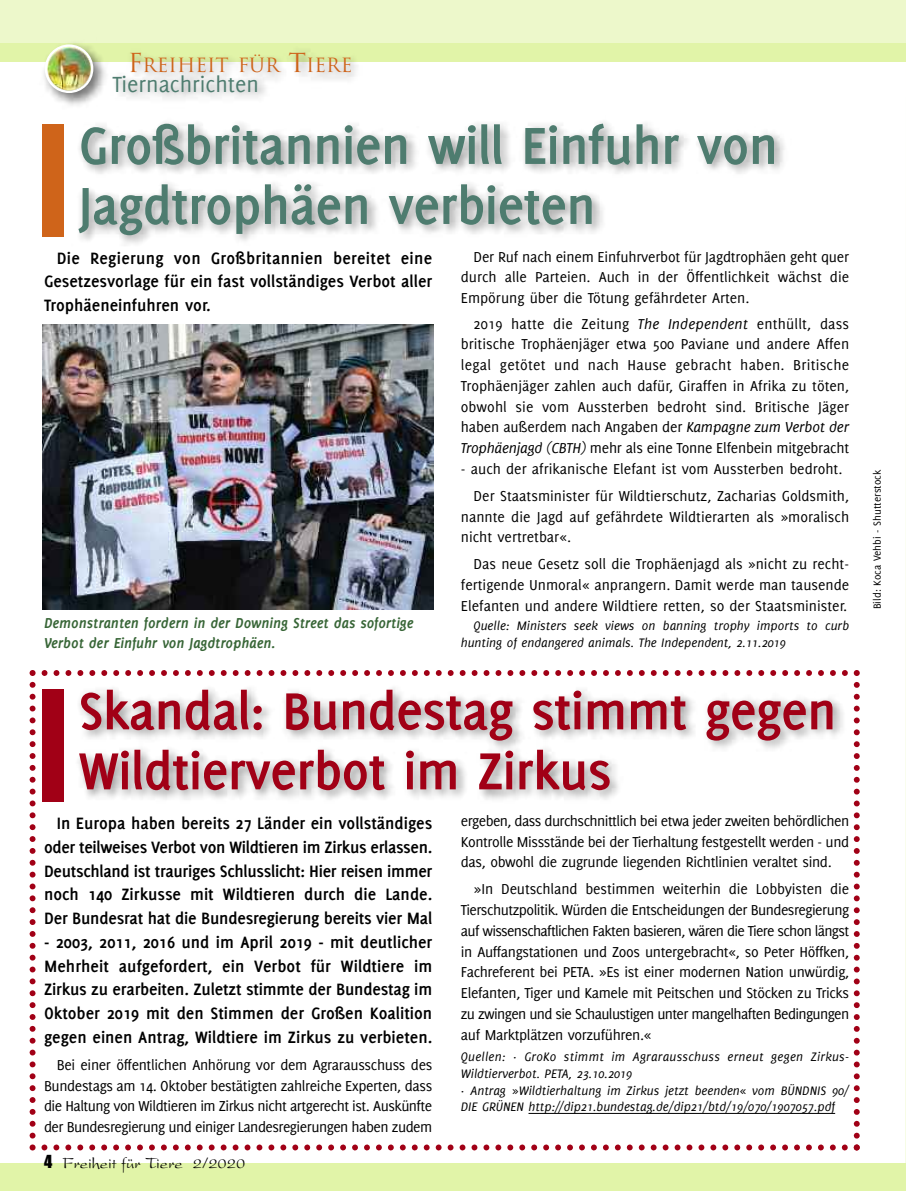
<style>
.page{position:relative;width:906px;height:1191px;background:#fff}
.page>*{position:absolute;margin:0;border:0;box-sizing:border-box;transform-origin:0 0}
.t1{font:700 57px/60px "Delicious";letter-spacing:-.015em;color:#a10016}
.t2{font:700 57px/60px "Delicious";letter-spacing:-.015em;color:#4e7c6f}
.t3{font:24px "Delicious";color:#4e7c6f}
.t4{font:19.2px "Trajan";color:#cf641a}
.t5{font:700 18px/23.7px "Delicious";color:#000;text-align:justify}
.t6{font:16.5px "President";color:#000}
.t7{font:15.75px/20.9px "Delicious";color:#000;text-align:justify}
.t8{font:italic 700 15.75px/20.9px "Delicious";letter-spacing:-.01em;color:#376536}
.t9{font:italic 13.5px/17.9px "Delicious";color:#000}
.t10{font:italic 13.5px/17.9px "Delicious";letter-spacing:.02em;color:#000}
.t11{font:11.25px "Delicious";color:#000}
.s1{font-size:25.5px}
.s2{font-style:italic}
.s3{font-family:"Impact"}
</style>
<div class="page">
<svg style="left:30px;top:670px;width:829px;height:480px"></svg>
<hr style="left:905px;top:40px;width:1px;height:1135px;background:#fafdf0">
<div style="left:0;top:1163px;width:906px;height:28px;background:#e1f4a8"></div>
<div style="left:0;top:0;width:906px;height:44px;background:#edf8cb"></div>
<div style="left:0;top:43px;width:906px;height:18px;background:#e1f4a8"></div>
<img style="left:38px;top:43px;width:44px;height:59px">
<img style="left:45px;top:44px;width:37px;height:49px">
<img style="left:82px;top:45px;width:272px;height:57px">
<img style="left:102px;top:61px;width:597px;height:41px">
<img style="left:42px;top:102px;width:864px;height:142px">
<div style="left:43px;top:124px;width:21px;height:112px;background:#cf641a"></div>
<img style="left:35px;top:670px;width:825px;height:161px">
<div style="left:43px;top:689px;width:21px;height:112px;background:#a10016"></div>
<img style="left:43px;top:324px;width:391px;height:285px">
<hr style="left:528px;top:1113px;width:307px;height:1px;background:#000">
<p class="t4" style="left:128px;top:54px;width:226px"><span class="s1">F</span>REIHEIT FÜR <span class="s1">T</span>IERE</p>
<h2 class="t3" style="left:112px;top:75px;width:148px">Tiernachrichten</h2>
<h1 class="t2" style="left:79px;top:119px;width:701px">Großbritannien will Einfuhr von<br>Jagdtrophäen verbieten</h1>
<p class="t5" style="left:44px;top:247px;width:390px;text-indent:13px">Die Regierung von Großbritannien bereitet eine Gesetzesvorlage für ein fast vollständiges Verbot aller Trophäeneinfuhren vor.</p>
<p class="t7" style="left:461px;top:247px;width:390px;text-indent:13px">Der Ruf nach einem Einfuhrverbot für Jagdtrophäen geht quer durch alle Parteien. Auch in der Öffentlichkeit wächst die Empörung über die Tötung gefährdeter Arten.</p>
<p class="t7" style="left:461px;top:314px;width:390px;text-indent:13px">2019 hatte die Zeitung <span class="s2">The Independent</span> enthüllt, dass britische Trophäenjäger etwa 500 Paviane und andere Affen legal getötet und nach Hause gebracht haben. Britische Trophäenjäger zahlen auch dafür, Giraffen in Afrika zu töten, obwohl sie vom Aussterben bedroht sind. Britische Jäger haben außerdem nach Angaben der <span class="s2">Kampagne zum Verbot der Trophäenjagd (CBTH)</span> mehr als eine Tonne Elfenbein mitgebracht</p>
<p class="t7" style="left:473px;top:456px;width:377px;line-height:26.8px;text-indent:-13px">- auch der afrikanische Elefant ist vom Aussterben bedroht.<br>Der Staatsminister für Wildtierschutz, Zacharias Goldsmith,</p>
<p class="t7" style="left:461px;top:507px;width:390px">nannte die Jagd auf gefährdete Wildtierarten als »moralisch nicht vertretbar«.</p>
<p class="t7" style="left:461px;top:555px;width:390px;text-indent:13px">Das neue Gesetz soll die Trophäenjagd als »nicht zu recht&shy;fertigende Unmoral« anprangern. Damit werde man tausende Elefanten und andere Wildtiere retten, so der Staatsminister.</p>
<p class="t9" style="left:461px;top:616px;width:390px;text-indent:13px">Quelle: Ministers seek views on banning trophy imports to curb hunting of endangered animals. The Independent, 2.11.2019</p>
<p class="t8" style="left:44px;top:613px;width:371px">Demonstranten fordern in der Downing Street das sofortige<br>Verbot der Einfuhr von Jagdtrophäen.</p>
<h1 class="t1" style="left:79px;top:684px;width:759px">Skandal: Bundestag stimmt gegen<br>Wildtierverbot im Zirkus</h1>
<p class="t5" style="left:44px;top:812px;width:390px;text-indent:13px">In Europa haben bereits 27 Länder ein vollständiges oder teilweises Verbot von Wildtieren im Zirkus erlassen.<br>Deutschland ist trauriges Schlusslicht: Hier reisen immer noch 140 Zirkusse mit Wildtieren durch die Lande.<br>Der Bundesrat hat die Bundesregierung bereits vier Mal</p>
<p class="t5" style="left:44px;top:931px;width:390px">- 2003, 2011, 2016 und im April 2019 - mit deutlicher Mehrheit aufgefordert, ein Verbot für Wildtiere im Zirkus zu erarbeiten. Zuletzt stimmte der Bundestag im Oktober 2019 mit den Stimmen der Großen Koalition gegen einen Antrag, Wildtiere im Zirkus zu verbieten.</p>
<p class="t7" style="left:44px;top:1055px;width:390px;text-indent:13px">Bei einer öffentlichen Anhörung vor dem Agrarausschuss des Bundestags am 14. Oktober bestätigten zahlreiche Experten, dass die Haltung von Wildtieren im Zirkus nicht artgerecht ist. Auskünfte der Bundesregierung und einiger Landesregierungen haben zudem</p>
<p class="t6" style="left:44px;top:1158px;width:203px"><span class="s3">4</span> Freiheit für Tiere 2/2020</p>
<p class="t7" style="left:461px;top:811px;width:390px">ergeben, dass durchschnittlich bei etwa jeder zweiten behördlichen Kontrolle Missstände bei der Tierhaltung festgestellt werden - und das, obwohl die zugrunde liegenden Richtlinien veraltet sind.</p>
<p class="t7" style="left:461px;top:879px;width:390px;text-indent:13px">»In Deutschland bestimmen weiterhin die Lobbyisten die Tierschutzpolitik. Würden die Entscheidungen der Bundesregierung auf wissenschaftlichen Fakten basieren, wären die Tiere schon längst in Auffangstationen und Zoos untergebracht«, so Peter Höffken, Fachreferent bei PETA. »Es ist einer modernen Nation unwürdig, Elefanten, Tiger und Kamele mit Peitschen und Stöcken zu Tricks zu zwingen und sie Schaulustigen unter mangelhaften Bedingungen auf Marktplätzen vorzuführen.«</p>
<p class="t10" style="left:461px;top:1047px;width:390px">Quellen: · GroKo stimmt im Agrarausschuss erneut gegen Zirkus-<br>Wildtierverbot. PETA, 23.10.2019</p>
<p class="t9" style="left:461px;top:1082px;width:390px;line-height:16.5px">· Antrag »Wildtierhaltung im Zirkus jetzt beenden« vom BÜNDNIS 90/<br>DIE GRÜNEN http://dip21.bundestag.de/dip21/btd/19/070/1907057.pdf</p>
<p class="t11" style="left:873px;top:609px;width:141px;rotate:-90deg">Bild: Koca Vehbi - Shutterstock</p>
</div>
